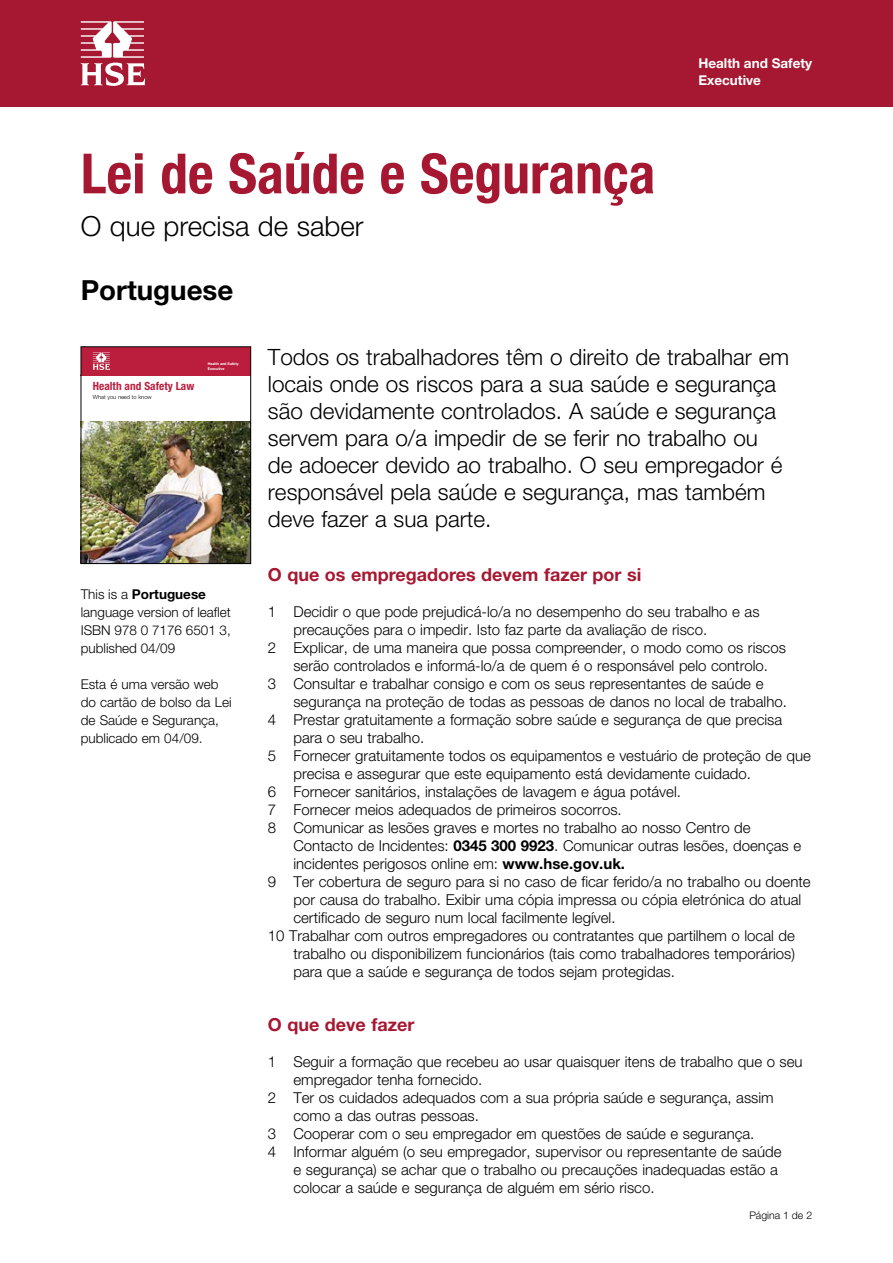
<style>
.page{position:relative;width:893px;height:1263px;background:#fff}
.page>*{position:absolute;margin:0;border:0;box-sizing:border-box;transform-origin:0 0}
.t1{font:700 condensed 55.5px "Helvetica Neue LT";color:#a61831}
.Sub-head{font:300 27.75px "Helvetica Neue LT";color:#000}
.Sub-head-2{font:700 27.75px "Helvetica Neue LT";color:#000}
.Body_text{font:300 22.5px/27px "Helvetica Neue LT";color:#000}
.B_head{font:700 18px "Helvetica Neue LT";color:#a61831}
.Body_text-2{font:300 15px/18px "Helvetica Neue LT";color:#000}
.Figure_reference{font:300 13.5px/18px "Helvetica Neue LT";color:#000}
.Body_text-3{font:300 13.5px/18px "Helvetica Neue LT";color:#000}
.t2{font:700 13.5px/16.5px "Helvetica Neue LT";color:#fff}
.t3{font:700 condensed 11.4px "Helvetica Neue";color:#bb1d3d}
.Page_numbers{font:300 10.5px "Helvetica Neue LT";color:#000}
.t4{font:300 5.7px "Helvetica Neue";color:#000}
.t5{font:700 3.6px/4.5px "Helvetica Neue";color:#fff}
.s1{font-weight:700}
</style>
<div class="page">
<div style="left:0;top:0;width:893px;height:106px;background:#a61831"></div>
<svg style="left:81px;top:21px;width:64px;height:65px"></svg>
<div style="left:83px;top:349px;width:166px;height:26px;background:#bb1d3d"></div>
<img style="left:83px;top:421px;width:166px;height:141px">
<div style="left:81px;top:347px;width:170px;height:217px;border:1px solid #000"></div>
<p class="t1" style="left:81px;top:140px;width:576px">Lei de Saúde e Segurança</p>
<p class="Sub-head" style="left:81px;top:209px;width:284px">O que precisa de saber</p>
<p class="Sub-head-2" style="left:81px;top:273px;width:154px">Portuguese</p>
<p class="t2" style="left:698px;top:55px;width:115px">Health and Safety<br>Executive</p>
<p class="t3" style="left:93px;top:379px;width:103px">Health and Safety Law</p>
<p class="t4" style="left:93px;top:393px;width:60px">What you need to know</p>
<p class="t5" style="left:208px;top:362px;width:32px">Health and Safety<br>Executive</p>
<p class="Figure_reference" style="left:81px;top:585px;width:152px">This is a <span class="s1">Portuguese </span>language version of leaflet<br>ISBN 978 0 7176 6501 3, published 04/09</p>
<p class="Body_text-3" style="left:81px;top:675px;width:152px">Esta é uma versão web do cartão de bolso da Lei de Saúde e Segurança, publicado em 04/09.</p>
<p class="Body_text" style="left:268px;top:343px;width:523px">Todos os trabalhadores têm o direito de trabalhar em locais onde os riscos para a sua saúde e segurança são devidamente controlados. A saúde e segurança servem para o/a impedir de se ferir no trabalho ou<br>de adoecer devido ao trabalho. O seu empregador é responsável pela saúde e segurança, mas também deve fazer a sua parte.</p>
<p class="B_head" style="left:268px;top:563px;width:375px">O que os empregadores devem fazer por si</p>
<p class="Body_text-2" style="left:293px;top:602px;width:468px;text-indent:-26px">1 Decidir o que pode prejudicá-lo/a no desempenho do seu trabalho e as precauções para o impedir. Isto faz parte da avaliação de risco.</p>
<p class="Body_text-2" style="left:268px;top:638px;width:520px;text-align:center">2 Explicar, de uma maneira que possa compreender, o modo como os riscos serão controlados e informá-lo/a de quem é o responsável pelo controlo.</p>
<p class="Body_text-2" style="left:293px;top:674px;width:495px;text-indent:-26px">3 Consultar e trabalhar consigo e com os seus representantes de saúde e segurança na proteção de todas as pessoas de danos no local de trabalho.</p>
<p class="Body_text-2" style="left:293px;top:710px;width:490px;text-indent:-26px">4 Prestar gratuitamente a formação sobre saúde e segurança de que precisa para o seu trabalho.</p>
<p class="Body_text-2" style="left:293px;top:746px;width:519px;text-indent:-26px">5 Fornecer gratuitamente todos os equipamentos e vestuário de proteção de que precisa e assegurar que este equipamento está devidamente cuidado.</p>
<p class="Body_text-2" style="left:268px;top:782px;width:415px">6 Fornecer sanitários, instalações de lavagem e água potável.</p>
<p class="Body_text-2" style="left:268px;top:800px;width:355px">7 Fornecer meios adequados de primeiros socorros.</p>
<p class="Body_text-2" style="left:293px;top:818px;width:509px;text-indent:-26px">8 Comunicar as lesões graves e mortes no trabalho ao nosso Centro de<br>Contacto de Incidentes: <span class="s1">0345 300 9923</span>. Comunicar outras lesões, doenças e incidentes perigosos online em: <span class="s1">www.hse.gov.uk.</span></p>
<p class="Body_text-2" style="left:293px;top:872px;width:519px;text-indent:-26px">9 Ter cobertura de seguro para si no caso de ficar ferido/a no trabalho ou doente por causa do trabalho. Exibir uma cópia impressa ou cópia eletrónica do atual certificado de seguro num local facilmente legível.</p>
<p class="Body_text-2" style="left:293px;top:926px;width:503px;text-align:justify;text-indent:-26px">10 Trabalhar com outros empregadores ou contratantes que partilhem o local de trabalho ou disponibilizem funcionários (tais como trabalhadores temporários) para que a saúde e segurança de todos sejam protegidas.</p>
<p class="B_head" style="left:268px;top:1013px;width:148px">O que deve fazer</p>
<p class="Body_text-2" style="left:293px;top:1052px;width:511px;text-indent:-26px">1 Seguir a formação que recebeu ao usar quaisquer itens de trabalho que o seu empregador tenha fornecido.</p>
<p class="Body_text-2" style="left:293px;top:1088px;width:482px;text-indent:-26px">2 Ter os cuidados adequados com a sua própria saúde e segurança, assim como a das outras pessoas.</p>
<p class="Body_text-2" style="left:268px;top:1124px;width:488px">3 Cooperar com o seu empregador em questões de saúde e segurança.</p>
<p class="Body_text-2" style="left:293px;top:1142px;width:490px;text-indent:-26px">4 Informar alguém (o seu empregador, supervisor ou representante de saúde e segurança) se achar que o trabalho ou precauções inadequadas estão a colocar a saúde e segurança de alguém em sério risco.</p>
<p class="Page_numbers" style="left:749px;top:1209px;width:64px">Página 1 de 2</p>
</div>
